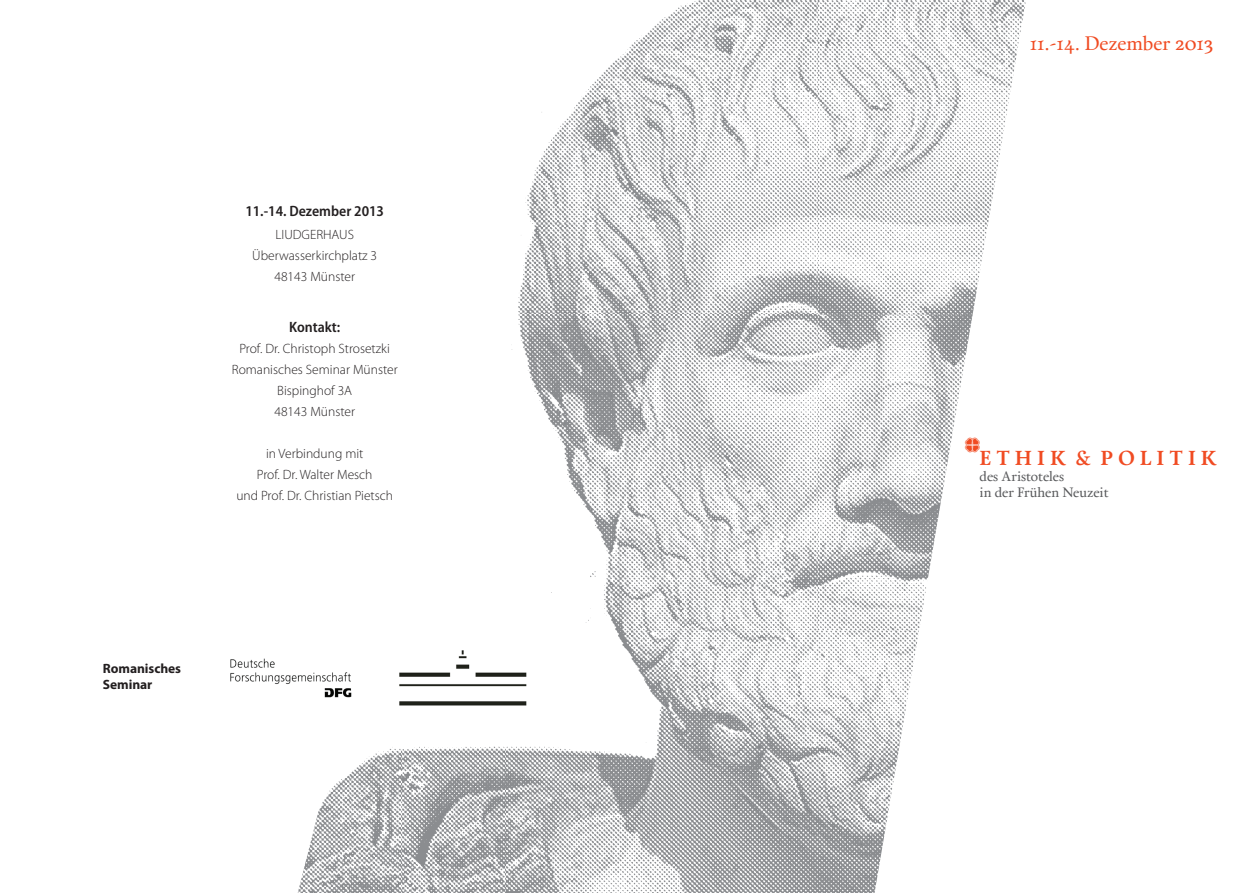
<style>
.page{position:relative;width:1259px;height:893px;background:#fff}
.page>*{position:absolute;margin:0;border:0;box-sizing:border-box;transform-origin:0 0}
.t1{font:700 20.25px "Calendas Plus";color:#f04b22}
.t2{font:19.5px "Calendas Plus";color:#f04b22}
.t3{font:600 semi-condensed 15px "Myriad Pro";color:#231f20}
.t4{font:13.65px/16.4px "Calendas Plus";color:#57585a}
.t5{font:300 13.5px/21px "Myriad Pro";color:#231f20;text-align:center}
.t6{font:700 13.5px/16.2px "Myriad Pro";letter-spacing:-.005em;color:#231f20}
</style>
<div class="page">
<img style="left:518px;top:0;width:508px;height:315px">
<img style="left:454px;top:650px;width:51px;height:243px">
<img style="left:402px;top:705px;width:52px;height:188px">
<img style="left:511px;top:315px;width:461px;height:315px">
<img style="left:350px;top:672px;width:52px;height:221px">
<img style="left:505px;top:630px;width:414px;height:263px">
<img style="left:298px;top:774px;width:52px;height:119px">
<img style="left:400px;top:651px;width:126px;height:54px">
<img style="left:230px;top:658px;width:125px;height:42px">
<svg style="left:965px;top:437px;width:7px;height:15px"></svg>
<p class="t3" style="left:245px;top:202px;width:140px">11.-14. Dezember 2013</p>
<p class="t5" style="left:252px;top:224px;width:126px">LIUDGERHAUS<br>Überwasserkirchplatz 3<br>48143 Münster</p>
<p class="t3" style="left:289px;top:317px;width:53px">Kontakt:</p>
<p class="t5" style="left:232px;top:338px;width:167px">Prof. Dr. Christoph Strosetzki<br>Romanisches Seminar Münster<br>Bispinghof 3A<br>48143 Münster</p>
<p class="t5" style="left:236px;top:443px;width:158px">in Verbindung mit<br>Prof. Dr. Walter Mesch<br>und Prof. Dr. Christian Pietsch</p>
<p class="t6" style="left:103px;top:660px;width:80px">Romanisches<br>Seminar</p>
<h2 class="t2" style="left:1029px;top:29px;width:185px">11.-14. Dezember 2013</h2>
<h1 class="t1" style="left:979px;top:443px;width:238px">E T H I K &amp; P O L I T I K</h1>
<p class="t4" style="left:979px;top:467px;width:131px">des Aristoteles<br>in der Frühen Neuzeit</p>
</div>
